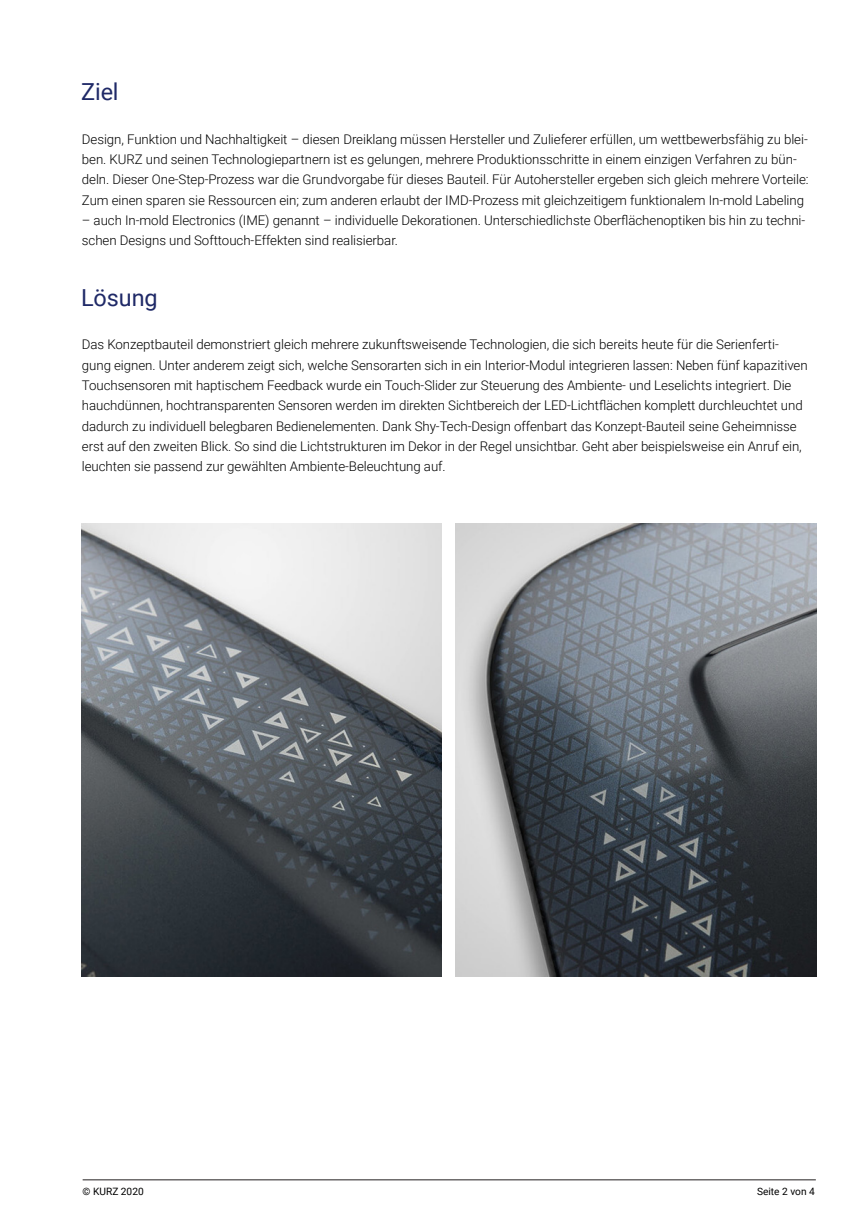
<style>
.page{position:relative;width:868px;height:1228px;background:#fff}
.page>*{position:absolute;margin:0;border:0;box-sizing:border-box;transform-origin:0 0}
.t1{font:23.45px "Roboto";letter-spacing:-.005em;color:#1f2967}
.t2{font:300 13.3px/20.3px "Roboto";letter-spacing:-.005em;color:#000}
.t3{font:10.15px "Roboto";color:#000}
</style>
<div class="page">
<hr style="left:83px;top:1179px;width:733px;height:1px;background:#231f20">
<img style="left:456px;top:524px;width:360px;height:453px">
<img style="left:81px;top:524px;width:361px;height:453px">
<h1 class="t1" style="left:81px;top:75px;width:39px">Ziel</h1>
<p class="t2" style="left:82px;top:128px;width:728px">Design, Funktion und Nachhaltigkeit – diesen Dreiklang müssen Hersteller und Zulieferer erfüllen, um wettbewerbsfähig zu blei&shy;ben. KURZ und seinen Technologiepartnern ist es gelungen, mehrere Produktionsschritte in einem einzigen Verfahren zu bün&shy;deln. Dieser One-Step-Prozess war die Grundvorgabe für dieses Bauteil. Für Autohersteller ergeben sich gleich mehrere Vorteile:<br>Zum einen sparen sie Ressourcen ein; zum anderen erlaubt der IMD-Prozess mit gleichzeitigem funktionalem In-mold Labeling</p>
<p class="t2" style="left:82px;top:210px;width:725px">– auch In-mold Electronics (IME) genannt – individuelle Dekorationen. Unterschiedlichste Oberflächenoptiken bis hin zu techni&shy;schen Designs und Softtouch-Effekten sind realisierbar.</p>
<h1 class="t1" style="left:81px;top:281px;width:78px">Lösung</h1>
<p class="t2" style="left:82px;top:334px;width:727px">Das Konzeptbauteil demonstriert gleich mehrere zukunftsweisende Technologien, die sich bereits heute für die Serienferti&shy;gung eignen. Unter anderem zeigt sich, welche Sensorarten sich in ein Interior-Modul integrieren lassen: Neben fünf kapazitiven Touchsensoren mit haptischem Feedback wurde ein Touch-Slider zur Steuerung des Ambiente- und Leselichts integriert. Die hauchdünnen, hochtransparenten Sensoren werden im direkten Sichtbereich der LED-Lichtflächen komplett durchleuchtet und dadurch zu individuell belegbaren Bedienelementen. Dank Shy-Tech-Design offenbart das Konzept-Bauteil seine Geheimnisse erst auf den zweiten Blick. So sind die Lichtstrukturen im Dekor in der Regel unsichtbar. Geht aber beispielsweise ein Anruf ein, leuchten sie passend zur gewählten Ambiente-Beleuchtung auf.</p>
<p class="t3" style="left:83px;top:1184px;width:63px">© KURZ 2020</p>
<p class="t3" style="left:757px;top:1184px;width:59px">Seite 2 von 4</p>
</div>
